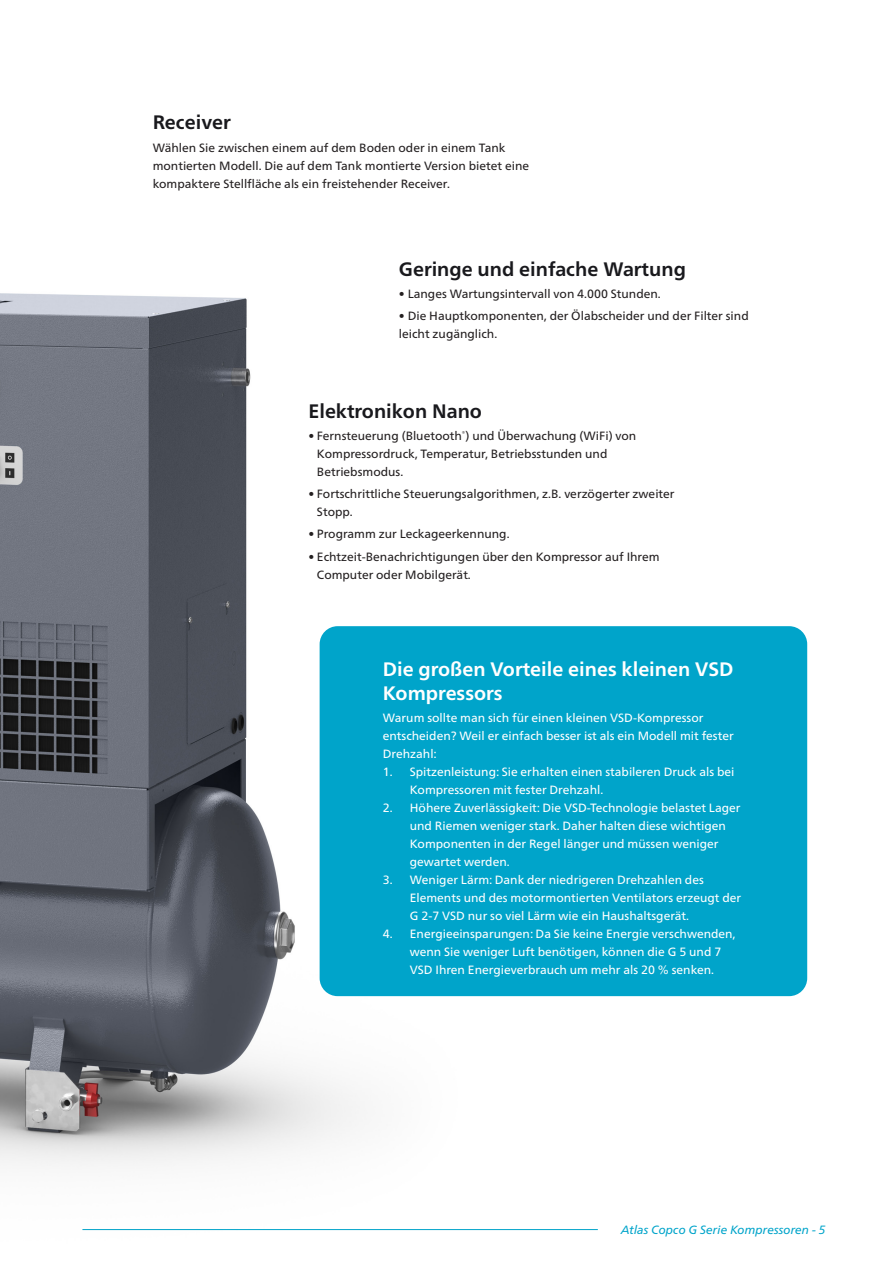
<style>
.page{position:relative;width:893px;height:1263px;background:#fff}
.page>*{position:absolute;margin:0;border:0;box-sizing:border-box;transform-origin:0 0}
.Subhead_level_02__BLACK{font:700 19.5px "Neue Frutiger World";color:#19191d}
.Subhead_level_02__BLACK-2{font:700 19.5px/23.4px "Neue Frutiger World";color:#fff}
.Body_copy__BLACK{font:12px/18px "Neue Frutiger World";color:#fff}
.Bullets__BLACK{font:12px/18px "Neue Frutiger World";color:#231f20}
.Subhead_level_02__BLACK-3{font:12px/18px "Neue Frutiger World";color:#231f20}
.t1{font:italic 12px "Neue Frutiger World";color:#00a4ca}
</style>
<div class="page">
<hr style="left:82px;top:1229px;width:516px;height:1px;background:#00a4ca">
<img style="left:0;top:293px;width:590px;height:938px">
<div style="left:320px;top:626px;width:487px;height:370px;background:#00a4ca;border-radius:18px"></div>
<p class="Subhead_level_02__BLACK" style="left:153px;top:105px;width:80px">Receiver</p>
<p class="Bullets__BLACK" style="left:153px;top:139px;width:378px">Wählen Sie zwischen einem auf dem Boden oder in einem Tank montierten Modell. Die auf dem Tank montierte Version bietet eine kompaktere Stellfläche als ein freistehender Receiver.</p>
<p class="Subhead_level_02__BLACK" style="left:399px;top:252px;width:288px">Geringe und einfache Wartung</p>
<p class="Subhead_level_02__BLACK-3" style="left:399px;top:285px;width:263px">• Langes Wartungsintervall von 4.000 Stunden.</p>
<p class="Subhead_level_02__BLACK-3" style="left:399px;top:307px;width:351px">• Die Hauptkomponenten, der Ölabscheider und der Filter sind leicht zugänglich.</p>
<p class="Subhead_level_02__BLACK" style="left:308px;top:394px;width:175px">Elektronikon Nano</p>
<p class="Bullets__BLACK" style="left:317px;top:427px;width:321px;text-indent:-9px">• Fernsteuerung (Bluetooth<sup>®</sup>) und Überwachung (WiFi) von<br>Kompressordruck, Temperatur, Betriebsstunden und<br>Betriebsmodus.</p>
<p class="Bullets__BLACK" style="left:317px;top:485px;width:359px;text-indent:-9px">• Fortschrittliche Steuerungsalgorithmen, z.B. verzögerter zweiter<br>Stopp.</p>
<p class="Bullets__BLACK" style="left:308px;top:525px;width:203px">• Programm zur Leckageerkennung.</p>
<p class="Bullets__BLACK" style="left:317px;top:548px;width:344px;text-indent:-9px">• Echtzeit-Benachrichtigungen über den Kompressor auf Ihrem<br>Computer oder Mobilgerät.</p>
<p class="Subhead_level_02__BLACK-2" style="left:383px;top:657px;width:352px">Die großen Vorteile eines kleinen VSD<br>Kompressors</p>
<p class="Body_copy__BLACK" style="left:383px;top:709px;width:352px">Warum sollte man sich für einen kleinen VSD-Kompressor entscheiden? Weil er einfach besser ist als ein Modell mit fester<br>Drehzahl:</p>
<p class="Body_copy__BLACK" style="left:410px;top:763px;width:326px;text-indent:-27px">1. Spitzenleistung: Sie erhalten einen stabileren Druck als bei<br>Kompressoren mit fester Drehzahl.</p>
<p class="Body_copy__BLACK" style="left:410px;top:799px;width:332px;text-indent:-27px">2. Höhere Zuverlässigkeit: Die VSD-Technologie belastet Lager und Riemen weniger stark. Daher halten diese wichtigen Komponenten in der Regel länger und müssen weniger gewartet werden.</p>
<p class="Body_copy__BLACK" style="left:410px;top:871px;width:333px;text-indent:-27px">3. Weniger Lärm: Dank der niedrigeren Drehzahlen des<br>Elements und des motormontierten Ventilators erzeugt der<br>G 2-7 VSD nur so viel Lärm wie ein Haushaltsgerät.</p>
<p class="Body_copy__BLACK" style="left:410px;top:925px;width:327px;text-indent:-27px">4. Energieeinsparungen: Da Sie keine Energie verschwenden, wenn Sie weniger Luft benötigen, können die G 5 und 7<br>VSD Ihren Energieverbrauch um mehr als 20 % senken.</p>
<p class="t1" style="left:621px;top:1220px;width:206px">Atlas Copco G Serie Kompressoren - 5</p>
</div>
